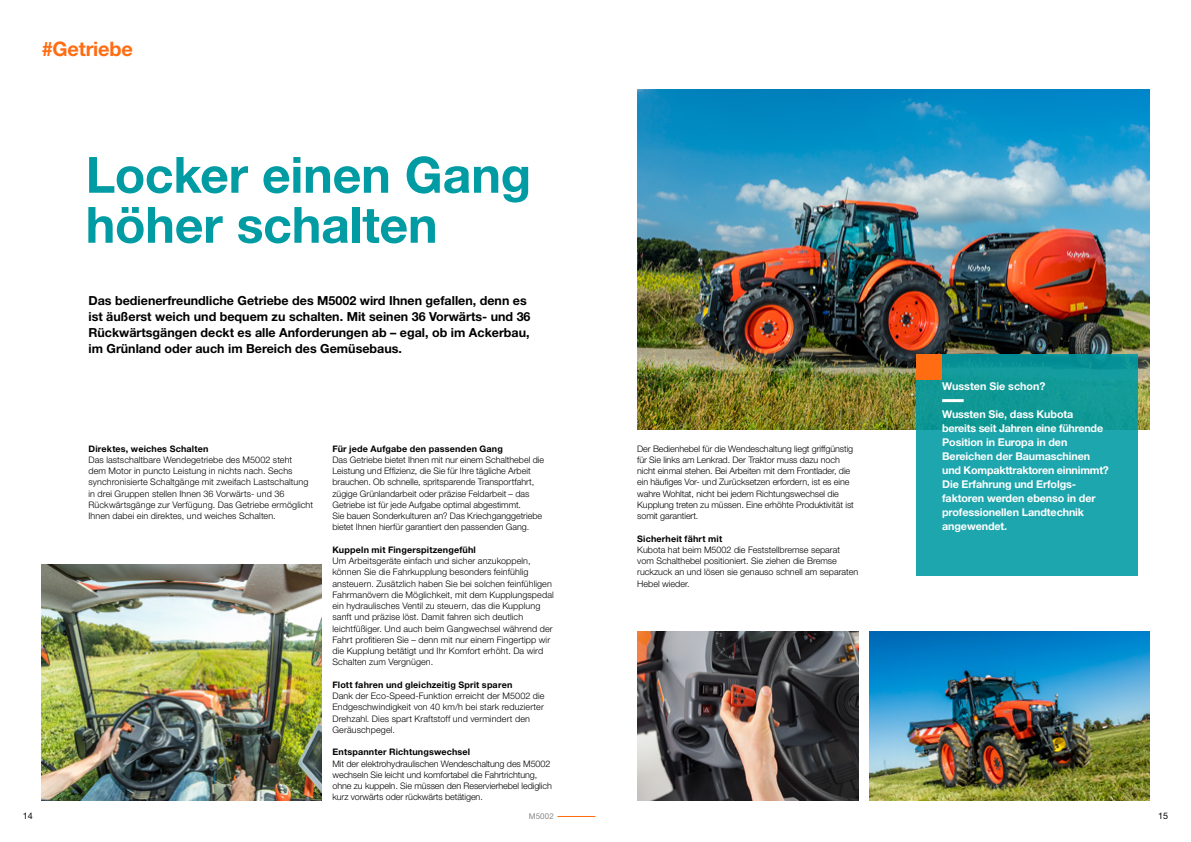
<style>
.page{position:relative;width:1191px;height:842px;background:#fff}
.page>*{position:absolute;margin:0;border:0;box-sizing:border-box;transform-origin:0 0}
.t1{font:700 50px/50px "Helvetica Neue LT Std";letter-spacing:-.005em;color:#009ba3}
.t2{font:700 20px "Helvetica Neue LT Std";letter-spacing:-.01em;color:#ff6c11}
.t3{font:700 12.5px/16px "Helvetica Neue LT Std";color:#000}
.t4{font:700 10.8px/14px "Helvetica Neue LT Std";letter-spacing:-.01em;color:#fff}
.t5{font:300 9px/11.2px "Helvetica Neue LT Std";color:#000}
.t6{font:700 9px "Helvetica Neue LT Std";letter-spacing:.02em;color:#000}
.t7{font:9px "Helvetica Neue LT Std";color:#000}
.t8{font:8px "Helvetica Neue LT Std";letter-spacing:.01em;color:#878786}
</style>
<div class="page">
<hr style="left:557px;top:816px;width:38px;height:1px;background:#ff6c11">
<img style="left:637px;top:89px;width:512px;height:340px">
<img style="left:42px;top:564px;width:279px;height:236px">
<img style="left:870px;top:631px;width:279px;height:169px">
<img style="left:637px;top:631px;width:221px;height:169px">
<div style="left:916px;top:354px;width:221px;height:221px;background:linear-gradient(to bottom,#0e9797,#22abb4)"></div>
<hr style="left:942px;top:399px;width:21px;height:3px;background:#fff">
<div style="left:916px;top:354px;width:26px;height:26px;background:#ff6c11"></div>
<h2 class="t2" style="left:42px;top:36px;width:93px">#Getriebe</h2>
<h1 class="t1" style="left:86px;top:149px;width:447px">Locker einen Gang höher schalten</h1>
<p class="t3" style="left:88px;top:292px;width:443px">Das bedienerfreundliche Getriebe des M5002 wird Ihnen gefallen, denn es ist äußerst weich und bequem zu schalten. Mit seinen 36 Vorwärts- und 36<br>Rückwärtsgängen deckt es alle Anforderungen ab – egal, ob im Ackerbau, im Grünland oder auch im Bereich des Gemüsebaus.</p>
<p class="t6" style="left:88px;top:443px;width:121px">Direktes, weiches Schalten</p>
<p class="t5" style="left:88px;top:454px;width:226px">Das lastschaltbare Wendegetriebe des M5002 steht<br>dem Motor in puncto Leistung in nichts nach. Sechs synchronisierte Schaltgänge mit zweifach Lastschaltung in drei Gruppen stellen Ihnen 36 Vorwärts- und 36<br>Rückwärtsgänge zur Verfügung. Das Getriebe ermöglicht Ihnen dabei ein direktes, und weiches Schalten.</p>
<p class="t6" style="left:332px;top:443px;width:172px">Für jede Aufgabe den passenden Gang</p>
<p class="t5" style="left:332px;top:454px;width:213px">Das Getriebe bietet Ihnen mit nur einem Schalthebel die Leistung und Effizienz, die Sie für Ihre tägliche Arbeit brauchen. Ob schnelle, spritsparende Transportfahrt, zügige Grünlandarbeit oder präzise Feldarbeit – das Getriebe ist für jede Aufgabe optimal abgestimmt.<br>Sie bauen Sonderkulturen an? Das Kriechganggetriebe bietet Ihnen hierfür garantiert den passenden Gang.</p>
<p class="t6" style="left:332px;top:544px;width:145px">Kuppeln mit Fingerspitzengefühl</p>
<p class="t5" style="left:332px;top:555px;width:223px">Um Arbeitsgeräte einfach und sicher anzukoppeln, können Sie die Fahrkupplung besonders feinfühlig ansteuern. Zusätzlich haben Sie bei solchen feinfühligen Fahrmanövern die Möglichkeit, mit dem Kupplungspedal ein hydraulisches Ventil zu steuern, das die Kupplung sanft und präzise löst. Damit fahren sich deutlich leichtfüßiger. Und auch beim Gangwechsel während der Fahrt profitieren Sie – denn mit nur einem Fingertipp wir die Kupplung betätigt und Ihr Komfort erhöht. Da wird Schalten zum Vergnügen.</p>
<p class="t6" style="left:332px;top:679px;width:181px">Flott fahren und gleichzeitig Sprit sparen</p>
<p class="t5" style="left:332px;top:690px;width:214px">Dank der Eco-Speed-Funktion erreicht der M5002 die Endgeschwindigkeit von 40 km/h bei stark reduzierter Drehzahl. Dies spart Kraftstoff und vermindert den Geräuschpegel.</p>
<p class="t6" style="left:332px;top:746px;width:139px">Entspannter Richtungswechsel</p>
<p class="t5" style="left:332px;top:757px;width:221px">Mit der elektrohydraulischen Wendeschaltung des M5002 wechseln Sie leicht und komfortabel die Fahrtrichtung, ohne zu kuppeln. Sie müssen den Reservierhebel lediglich kurz vorwärts oder rückwärts betätigen.</p>
<p class="t5" style="left:637px;top:442px;width:218px">Der Bedienhebel für die Wendeschaltung liegt griffgünstig für Sie links am Lenkrad. Der Traktor muss dazu noch nicht einmal stehen. Bei Arbeiten mit dem Frontlader, die ein häufiges Vor- und Zurücksetzen erfordern, ist es eine wahre Wohltat, nicht bei jedem Richtungswechsel die Kupplung treten zu müssen. Eine erhöhte Produktivität ist somit garantiert.</p>
<p class="t6" style="left:637px;top:533px;width:86px">Sicherheit fährt mit</p>
<p class="t5" style="left:637px;top:544px;width:223px">Kubota hat beim M5002 die Feststellbremse separat vom Schalthebel positioniert. Sie ziehen die Bremse ruckzuck an und lösen sie genauso schnell am separaten Hebel wieder.</p>
<p class="t4" style="left:942px;top:379px;width:105px">Wussten Sie schon?</p>
<p class="t4" style="left:942px;top:407px;width:168px">Wussten Sie, dass Kubota bereits seit Jahren eine führende<br>Position in Europa in den<br>Bereichen der Baumaschinen und Kompakttraktoren einnimmt?<br>Die Erfahrung und Erfolgs&shy;faktoren werden ebenso in der professionellen Landtechnik angewendet.</p>
<p class="t7" style="left:23px;top:811px;width:12px">14</p>
<p class="t8" style="left:529px;top:812px;width:27px">M5002</p>
<p class="t7" style="left:1158px;top:811px;width:12px">15</p>
</div>
